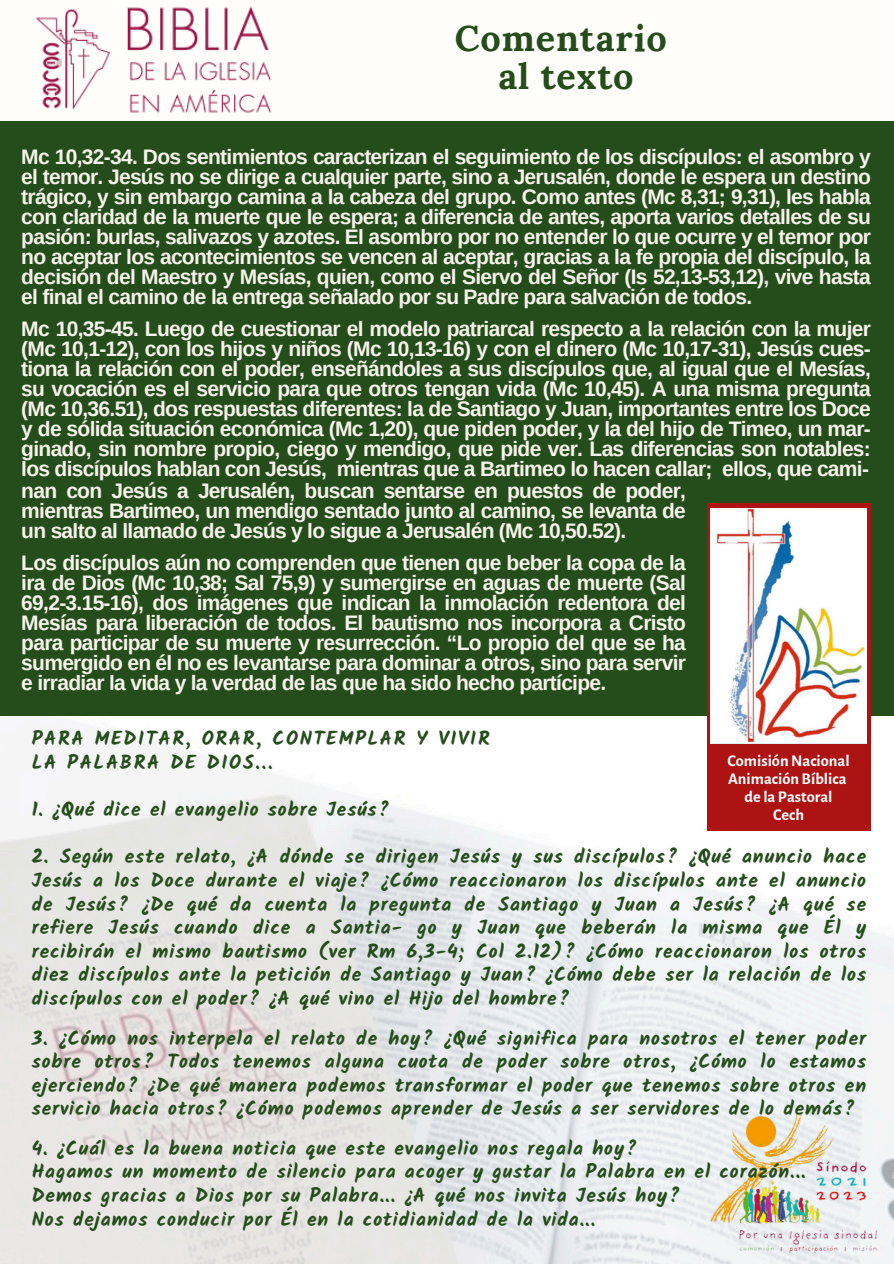
<style>
.page{position:relative;width:894px;height:1264px;background:#fff}
.page>*{position:absolute;margin:0;border:0;box-sizing:border-box;transform-origin:0 0}
.t1{font:700 36px/38.2px "Lora";letter-spacing:.025em;color:#254d1b;text-align:center}
.t2{font:700 21px/20px "Arimo";letter-spacing:-.035em;color:#f6f4eb;text-align:justify}
.t3{font:700 19.5px/23.5px "Kalam";letter-spacing:.045em;color:#254d1b;text-align:justify}
.t4{font:700 19.5px/23.5px "Kalam";letter-spacing:.085em;color:#254d1b}
.t5{font:700 16.35px "Alegreya Sans";color:#fff}
</style>
<div class="page">
<div style="left:0;top:0;width:893px;height:1263px;background:#fffefa"></div>
<img style="left:0;top:715px;width:893px;height:548px">
<div style="left:0;top:121px;width:893px;height:594px;background:#254d1b"></div>
<img style="left:36px;top:6px;width:236px;height:107px">
<img style="left:709px;top:1101px;width:184px;height:161px">
<div style="left:706px;top:743px;width:164px;height:87px;background:#ad1313"></div>
<div style="left:706px;top:503px;width:164px;height:240px;background:#ad1313"></div>
<img style="left:710px;top:508px;width:156px;height:235px">
<p class="t1" style="left:455px;top:19px;width:213px">Comentario al texto</p>
<p class="t2" style="left:21px;top:146px;width:850px">Mc 10,32-34. Dos sentimientos caracterizan el seguimiento de los discípulos: el asombro y el temor. Jesús no se dirige a cualquier parte, sino a Jerusalén, donde le espera un destino trágico, y sin embargo camina a la cabeza del grupo. Como antes (Mc 8,31; 9,31), les habla con claridad de la muerte que le espera; a diferencia de antes, aporta varios detalles de su pasión: burlas, salivazos y azotes. El asombro por no entender lo que ocurre y el temor por no aceptar los acontecimientos se vencen al aceptar, gracias a la fe propia del discípulo, la decisión del Maestro y Mesías, quien, como el Siervo del Señor (Is 52,13-53,12), vive hasta el final el camino de la entrega señalado por su Padre para salvación de todos.</p>
<p class="t2" style="left:21px;top:318px;width:850px">Mc 10,35-45. Luego de cuestionar el modelo patriarcal respecto a la relación con la mujer (Mc 10,1-12), con los hijos y niños (Mc 10,13-16) y con el dinero (Mc 10,17-31), Jesús cues&shy;tiona la relación con el poder, enseñándoles a sus discípulos que, al igual que el Mesías, su vocación es el servicio para que otros tengan vida (Mc 10,45). A una misma pregunta (Mc 10,36.51), dos respuestas diferentes: la de Santiago y Juan, importantes entre los Doce y de sólida situación económica (Mc 1,20), que piden poder, y la del hijo de Timeo, un mar&shy;ginado, sin nombre propio, ciego y mendigo, que pide ver. Las diferencias son notables: los discípulos hablan con Jesús, mientras que a Bartimeo lo hacen callar; ellos, que cami-</p>
<p class="t2" style="left:21px;top:480px;width:666px">nan con Jesús a Jerusalén, buscan sentarse en puestos de poder, mientras Bartimeo, un mendigo sentado junto al camino, se levanta de un salto al llamado de Jesús y lo sigue a Jerusalén (Mc 10,50.52).</p>
<p class="t2" style="left:21px;top:552px;width:666px">Los discípulos aún no comprenden que tienen que beber la copa de la ira de Dios (Mc 10,38; Sal 75,9) y sumergirse en aguas de muerte (Sal 69,2-3.15-16), dos imágenes que indican la inmolación redentora del Mesías para liberación de todos. El bautismo nos incorpora a Cristo para participar de su muerte y resurrección. “Lo propio del que se ha sumergido en él no es levantarse para dominar a otros, sino para servir e irradiar la vida y la verdad de las que ha sido hecho partícipe.</p>
<p class="t4" style="left:32px;top:726px;width:459px">PARA MEDITAR, ORAR, CONTEMPLAR Y VIVIR<br>LA PALABRA DE DIOS...</p>
<p class="t3" style="left:32px;top:797px;width:359px">1. ¿Qué dice el evangelio sobre Jesús?</p>
<p class="t3" style="left:32px;top:844px;width:835px">2. Según este relato, ¿A dónde se dirigen Jesús y sus discípulos? ¿Qué anuncio hace Jesús a los Doce durante el viaje? ¿Cómo reaccionaron los discípulos ante el anuncio de Jesús? ¿De qué da cuenta la pregunta de Santiago y Juan a Jesús? ¿A qué se refiere Jesús cuando dice a Santia- go y Juan que beberán la misma que Él y recibirán el mismo bautismo (ver Rm 6,3-4; Col 2.12)? ¿Cómo reaccionaron los otros diez discípulos ante la petición de Santiago y Juan? ¿Cómo debe ser la relación de los discípulos con el poder? ¿A qué vino el Hijo del hombre?</p>
<p class="t3" style="left:32px;top:1026px;width:835px">3. ¿Cómo nos interpela el relato de hoy? ¿Qué significa para nosotros el tener poder sobre otros? Todos tenemos alguna cuota de poder sobre otros, ¿Cómo lo estamos ejerciendo? ¿De qué manera podemos transformar el poder que tenemos sobre otros en servicio hacia otros? ¿Cómo podemos aprender de Jesús a ser servidores de lo demás?</p>
<p class="t3" style="left:32px;top:1136px;width:775px;text-align:left">4. ¿Cuál es la buena noticia que este evangelio nos regala hoy?<br>Hagamos un momento de silencio para acoger y gustar la Palabra en el corazón...<br>Demos gracias a Dios por su Palabra... ¿A qué nos invita Jesús hoy?<br>Nos dejamos conducir por Él en la cotidianidad de la vida...</p>
<h3 class="t5" style="left:727px;top:752px;width:124px">ComisiónNacional</h3>
<h3 class="t5" style="left:727px;top:770px;width:120px">Animación Bíblica</h3>
<h3 class="t5" style="left:744px;top:788px;width:89px">de la Pastoral</h3>
<p class="t5" style="left:772px;top:806px;width:33px">Cech</p>
</div>
